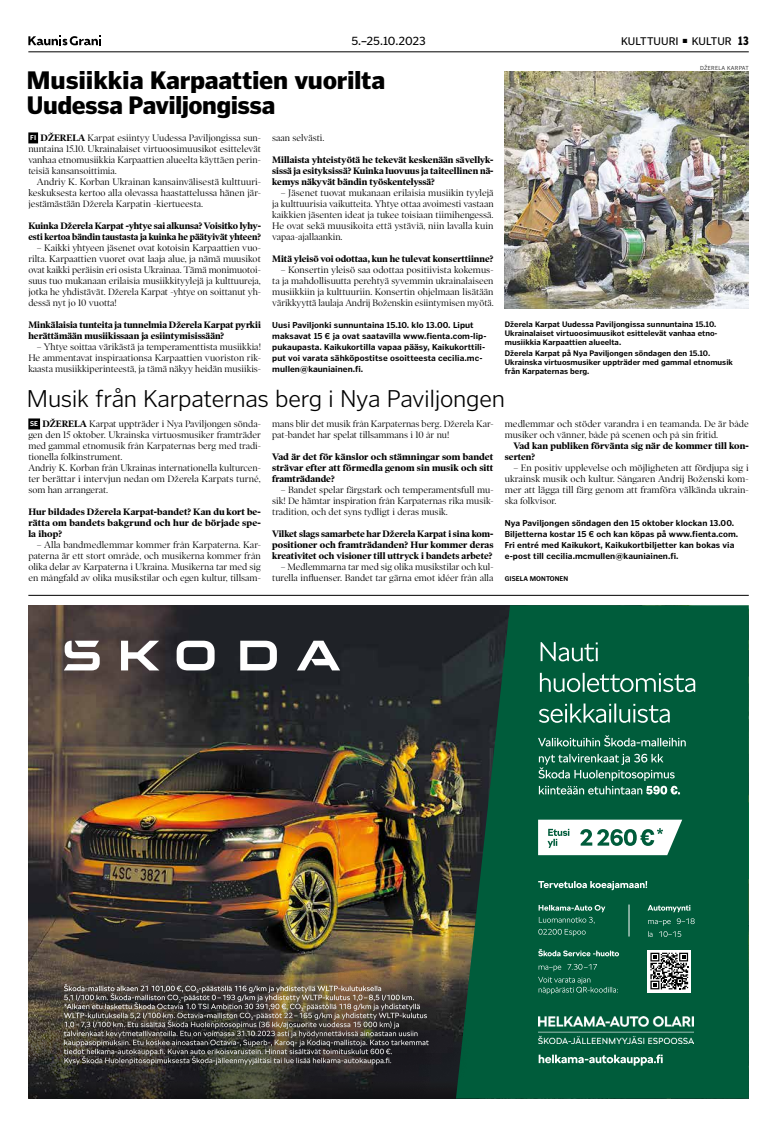
<style>
.page{position:relative;width:780px;height:1134px;background:#fff}
.page>*{position:absolute;margin:0;border:0;box-sizing:border-box;transform-origin:0 0}
.t1{font:900 25px/25px "Poynter Gothic Text";letter-spacing:-.02em;color:#000}
.t2{font:300 25px "Poynter Gothic Text";letter-spacing:-.01em;color:#000}
.t3{font:12px "Poynter Gothic Text";letter-spacing:-.015em;color:#000}
.t4{font:11.3px "Poynter Gothic Text";color:#000}
.t5{font:9.5px/11px "Poynter OS Disp";color:#000;text-align:justify}
.t6{font:700 9.5px/11px "Poynter OS Disp";color:#000;text-align:justify}
.t7{font:700 8.6px/11px "Poynter Gothic Text";letter-spacing:.005em;color:#000}
.t8{font:700 8px/9px "Poynter Gothic Text";color:#000;text-align:justify}
.t9{font:700 6.9px "Poynter Gothic Text";letter-spacing:.005em;color:#000}
.t10{font:300 6px "Poynter Gothic Text";letter-spacing:.04em;color:#000}
.s1{font-weight:900;font-size:12px}
.s2{font-family:"Poynter Gothic Text";font-weight:700;font-size:7px;color:#fff}
.s3{font-weight:700}
</style>
<div class="page">
<hr style="left:28px;top:52px;width:720px;height:1px;background:#000">
<svg style="left:28px;top:36px;width:73px;height:9px"></svg>
<hr style="left:28px;top:595px;width:720px;height:1px;background:#000">
<img style="left:28px;top:749px;width:428px;height:235px">
<svg style="left:28px;top:605px;width:428px;height:144px;background:#343131"></svg>
<svg style="left:456px;top:605px;width:292px;height:493px;background:#06573a"></svg>
<svg style="left:538px;top:1054px;width:124px;height:11px"></svg>
<svg style="left:539px;top:703px;width:130px;height:20px;background:#43866e"></svg>
<svg style="left:540px;top:673px;width:155px;height:19px;background:#42866e"></svg>
<svg style="left:540px;top:642px;width:57px;height:19px"></svg>
<svg style="left:538px;top:754px;width:142px;height:40px;background:#347d63"></svg>
<svg style="left:538px;top:735px;width:147px;height:11px;background:#40846c"></svg>
<div style="left:30px;top:1013px;width:409px;height:85px;background:#000;opacity:.46"></div>
<div style="left:30px;top:1005px;width:446px;height:90px;background:#000;opacity:.46"></div>
<div style="left:30px;top:995px;width:435px;height:91px;background:#000;opacity:.46"></div>
<div style="left:31px;top:986px;width:416px;height:91px;background:#000;opacity:.46"></div>
<div style="left:31px;top:977px;width:443px;height:91px;background:#000;opacity:.46"></div>
<div style="left:31px;top:968px;width:437px;height:91px;background:#000;opacity:.46"></div>
<div style="left:30px;top:959px;width:430px;height:91px;background:#000;opacity:.46"></div>
<div style="left:30px;top:950px;width:399px;height:91px;background:#000;opacity:.46"></div>
<svg style="left:64px;top:984px;width:365px;height:81px;background:#5a544e"></svg>
<svg style="left:64px;top:641px;width:276px;height:29px"></svg>
<svg style="left:538px;top:820px;width:144px;height:35px"></svg>
<img style="left:539px;top:1016px;width:154px;height:27px">
<svg style="left:538px;top:905px;width:67px;height:31px;background:#247357"></svg>
<svg style="left:648px;top:918px;width:46px;height:19px"></svg>
<svg style="left:647px;top:905px;width:43px;height:7px"></svg>
<svg style="left:538px;top:977px;width:79px;height:17px"></svg>
<svg style="left:538px;top:964px;width:59px;height:7px"></svg>
<svg style="left:538px;top:949px;width:81px;height:7px"></svg>
<svg style="left:647px;top:950px;width:44px;height:42px"></svg>
<svg style="left:650px;top:953px;width:38px;height:36px"></svg>
<hr style="left:628px;top:904px;width:1px;height:32px;background:#fff">
<svg style="left:538px;top:881px;width:109px;height:9px"></svg>
<img style="left:505px;top:72px;width:243px;height:237px">
<div style="left:28px;top:132px;width:10px;height:11px;background:#000"></div>
<div style="left:28px;top:418px;width:12px;height:11px;background:#000"></div>
<p class="t3" style="left:351px;top:34px;width:76px">5.–25.10.2023</p>
<p class="t4" style="left:621px;top:35px;width:129px">KULTTUURI ■ KULTUR <span class="s1">13</span></p>
<h1 class="t1" style="left:27px;top:68px;width:360px">Musiikkia Karpaattien vuorilta<br>Uudessa Paviljongissa</h1>
<p class="t5" style="left:28px;top:133px;width:234px"><span class="s2">FI</span> <span class="s3">DŽERELA</span> Karpat esiintyy Uudessa Paviljongissa sun&shy;nuntaina 15.10. Ukrainalaiset virtuoosimuusikot esittelevät vanhaa etnomusiikkia Karpaattien alueelta käyttäen perin&shy;teisiä kansansoittimia.</p>
<p class="t5" style="left:28px;top:177px;width:234px;text-indent:9px">Andriy K. Korban Ukrainan kansainvälisestä kulttuuri&shy;keskuksesta kertoo alla olevassa haastattelussa hänen jär&shy;jestämästään Džerela Karpatin -kiertueesta.</p>
<p class="t6" style="left:28px;top:221px;width:234px">Kuinka Džerela Karpat -yhtye sai alkunsa? Voisitko lyhy&shy;esti kertoa bändin taustasta ja kuinka he päätyivät yhteen?</p>
<p class="t5" style="left:28px;top:243px;width:234px;text-indent:9px">– Kaikki yhtyeen jäsenet ovat kotoisin Karpaattien vuo&shy;rilta. Karpaattien vuoret ovat laaja alue, ja nämä muusikot ovat kaikki peräisin eri osista Ukrainaa. Tämä monimuotoi&shy;suus tuo mukanaan erilaisia musiikkityylejä ja kulttuureja, jotka he yhdistävät. Džerela Karpat -yhtye on soittanut yh&shy;dessä nyt jo 10 vuotta!</p>
<p class="t6" style="left:28px;top:320px;width:234px">Minkälaisia tunteita ja tunnelmia Džerela Karpat pyrkii herättämään musiikissaan ja esiintymisissään?</p>
<p class="t5" style="left:28px;top:342px;width:234px;text-indent:9px">– Yhtye soittaa värikästä ja temperamenttista musiikkia!<br>He ammentavat inspiraationsa Karpaattien vuoriston rik&shy;kaasta musiikkiperinteestä, ja tämä näkyy heidän musiikis-</p>
<p class="t10" style="left:700px;top:65px;width:50px">DŽERELA KARPAT</p>
<p class="t5" style="left:272px;top:133px;width:54px">saan selvästi.</p>
<p class="t6" style="left:272px;top:155px;width:223px">Millaista yhteistyötä he tekevät keskenään sävellyk&shy;sissä ja esityksissä? Kuinka luovuus ja taiteellinen nä&shy;kemys näkyvät bändin työskentelyssä?</p>
<p class="t5" style="left:272px;top:188px;width:223px;text-indent:9px">– Jäsenet tuovat mukanaan erilaisia musiikin tyylejä ja kulttuurisia vaikutteita. Yhtye ottaa avoimesti vastaan kaikkien jäsenten ideat ja tukee toisiaan tiimihengessä.<br>He ovat sekä muusikoita että ystäviä, niin lavalla kuin vapaa-ajallaankin.</p>
<p class="t6" style="left:272px;top:254px;width:222px">Mitä yleisö voi odottaa, kun he tulevat konserttiinne?</p>
<p class="t5" style="left:272px;top:265px;width:223px;text-indent:9px">– Konsertin yleisö saa odottaa positiivista kokemus&shy;ta ja mahdollisuutta perehtyä syvemmin ukrainalaiseen musiikkiin ja kulttuuriin. Konsertin ohjelmaan lisätään värikkyyttä laulaja Andrij Boženskin esiintymisen myötä.</p>
<p class="t7" style="left:272px;top:320px;width:216px">Uusi Paviljonki sunnuntaina 15.10. klo 13.00. Liput maksavat 15 € ja ovat saatavilla www.fienta.com-lip&shy;pukaupasta. Kaikukortilla vapaa pääsy, Kaikukorttili&shy;put voi varata sähköpostitse osoitteesta cecilia.mc&shy;mullen@kauniainen.fi.</p>
<p class="t8" style="left:505px;top:319px;width:213px">Džerela Karpat Uudessa Paviljongissa sunnuntaina 15.10.<br>Ukrainalaiset virtuoosimuusikot esittelevät vanhaa etno&shy;musiikkia Karpaattien alueelta.</p>
<p class="t8" style="left:505px;top:349px;width:230px;text-align:left">Džerela Karpat på Nya Paviljongen söndagen den 15.10.<br>Ukrainska virtuosmusiker uppträder med gammal etnomusik från Karpaternas berg.</p>
<h1 class="t2" style="left:27px;top:385px;width:479px">Musik från Karpaternas berg i Nya Paviljongen</h1>
<p class="t5" style="left:28px;top:419px;width:234px;text-align:left"><span class="s2">SE</span> <span class="s3">DŽERELA</span> Karpat uppträder i Nya Paviljongen sönda&shy;gen den 15 oktober. Ukrainska virtuosmusiker framträder med gammal etnomusik från Karpaternas berg med tradi&shy;tionella folkinstrument.<br>Andriy K. Korban från Ukrainas internationella kulturcen&shy;ter berättar i intervjun nedan om Džerela Karpats turné, som han arrangerat.</p>
<p class="t6" style="left:28px;top:507px;width:234px">Hur bildades Džerela Karpat-bandet? Kan du kort be&shy;rätta om bandets bakgrund och hur de började spe&shy;la ihop?</p>
<p class="t5" style="left:28px;top:540px;width:234px;text-indent:9px">– Alla bandmedlemmar kommer från Karpaterna. Kar&shy;paterna är ett stort område, och musikerna kommer från olika delar av Karpaterna i Ukraina. Musikerna tar med sig en mångfald av olika musikstilar och egen kultur, tillsam-</p>
<p class="t5" style="left:272px;top:419px;width:223px">mans blir det musik från Karpaternas berg. Džerela Kar&shy;pat-bandet har spelat tillsammans i 10 år nu!</p>
<p class="t6" style="left:272px;top:452px;width:223px">Vad är det för känslor och stämningar som bandet strävar efter att förmedla genom sin musik och sitt framträdande?</p>
<p class="t5" style="left:272px;top:485px;width:223px;text-indent:9px">– Bandet spelar färgstark och temperamentsfull mu&shy;sik! De hämtar inspiration från Karpaternas rika musik&shy;tradition, och det syns tydligt i deras musik.</p>
<p class="t6" style="left:272px;top:529px;width:223px">Vilket slags samarbete har Džerela Karpat i sina kom&shy;positioner och framträdanden? Hur kommer deras kreativitet och visioner till uttryck i bandets arbete?</p>
<p class="t5" style="left:272px;top:562px;width:223px;text-align:right">– Medlemmarna tar med sig olika musikstilar och kul&shy;turella influenser. Bandet tar gärna emot idéer från alla</p>
<p class="t5" style="left:505px;top:419px;width:245px">medlemmar och stöder varandra i en teamanda. De är både musiker och vänner, både på scenen och på sin fritid.</p>
<p class="t6" style="left:505px;top:441px;width:245px;text-indent:9px">Vad kan publiken förvänta sig när de kommer till kon&shy;serten?</p>
<p class="t5" style="left:505px;top:463px;width:245px;text-indent:9px">– En positiv upplevelse och möjligheten att fördjupa sig i ukrainsk musik och kultur. Sångaren Andrij Boženski kom&shy;mer att lägga till färg genom att framföra välkända ukrain&shy;ska folkvisor.</p>
<p class="t7" style="left:505px;top:518px;width:235px">Nya Paviljongen söndagen den 15 oktober klockan 13.00.<br>Biljetterna kostar 15 € och kan köpas på www.fienta.com.<br>Fri entré med Kaikukort, Kaikukortbiljetter kan bokas via e-post till cecilia.mcmullen@kauniainen.fi.</p>
<p class="t9" style="left:505px;top:575px;width:65px">GISELA MONTONEN</p>
</div>
